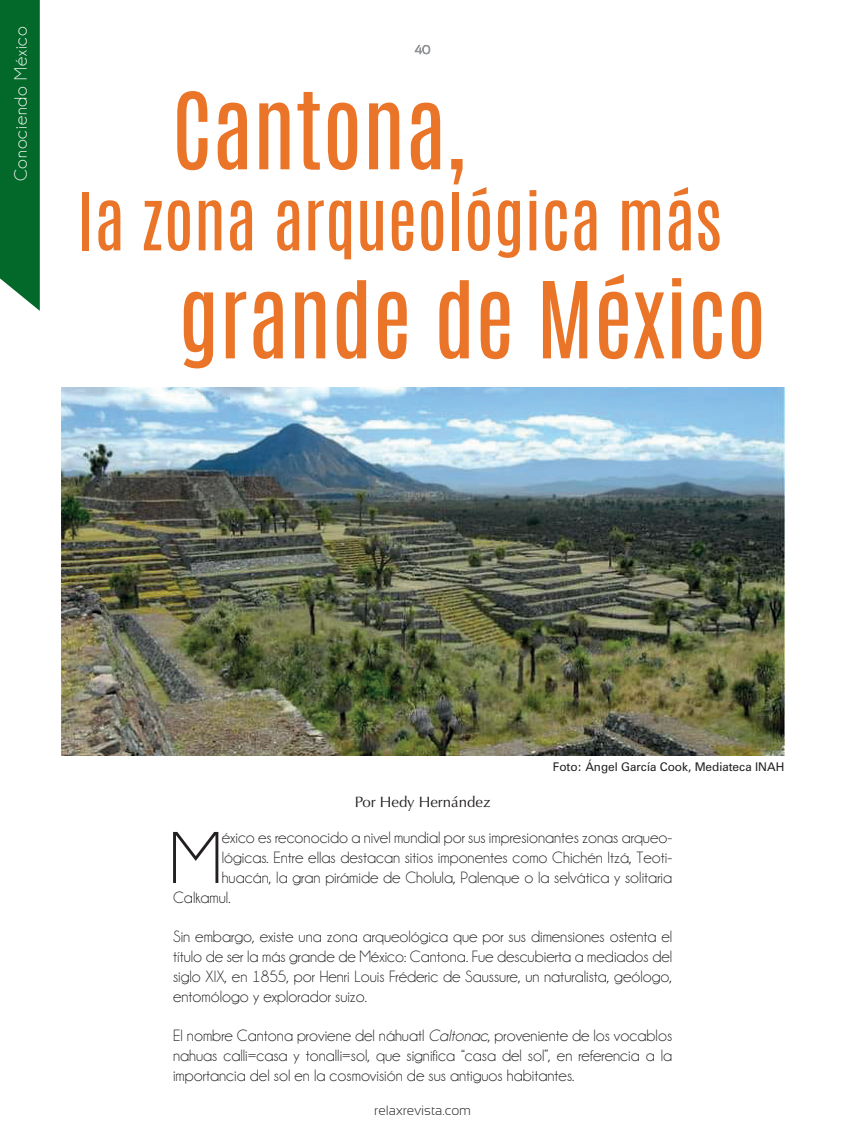
<style>
.page{position:relative;width:847px;height:1145px;background:#fff}
.page>*{position:absolute;margin:0;border:0;box-sizing:border-box;transform-origin:0 0}
.t1{font:90px "Antonio";color:#ea7529}
.t2{font:73.8px "Champagne&Limousines";color:#231f20}
.t3{font:67.5px "Antonio";color:#ea7529}
.t4{font:18px "Champagne&Limousines";letter-spacing:.05em;color:#fff}
.t5{font:16.5px/19.8px "Champagne&Limousines";color:#231f20;text-align:justify}
.t6{font:15px "Optima LT Std";color:#231f20}
.t7{font:300 13.5px "Sansation";color:#231f20}
.t8{font:12px "Zurich BT";color:#231f20}
.s1{font-style:italic}
</style>
<div class="page">
<svg style="left:414px;top:45px;width:16px;height:9px"></svg>
<img style="left:61px;top:387px;width:723px;height:368px">
<svg style="left:0;top:0;width:40px;height:311px;background:#117136"></svg>
<p class="t4" style="left:12px;top:181px;width:156px;rotate:-90deg">Conociendo México</p>
<h1 class="t1" style="left:172px;top:65px;width:296px">Cantona,</h1>
<h3 class="t3" style="left:78px;top:172px;width:645px">la zona arqueológica más</h3>
<h1 class="t1" style="left:178px;top:254px;width:589px">grande de México</h1>
<p class="t6" style="left:355px;top:793px;width:137px">Por Hedy Hernández</p>
<p class="t8" style="left:553px;top:759px;width:233px">Foto: Ángel García Cook, Mediateca INAH</p>
<h2 class="t2" style="left:170px;top:821px;width:53px">M</h2>
<p class="t5" style="left:222px;top:828px;width:452px">éxico es reconocido a nivel mundial por sus impresionantes zonas arqueo-</p>
<p class="t5" style="left:222px;top:848px;width:452px">lógicas. Entre ellas destacan sitios imponentes como Chichén Itzá, Teoti-</p>
<p class="t5" style="left:222px;top:867px;width:452px">huacán, la gran pirámide de Cholula, Palenque o la selvática y solitaria</p>
<p class="t5" style="left:173px;top:887px;width:59px">Calkamul.</p>
<p class="t5" style="left:173px;top:927px;width:500px">Sin embargo, existe una zona arqueológica que por sus dimensiones ostenta el título de ser la más grande de México: Cantona. Fue descubierta a mediados del siglo XIX, en 1855, por Henri Louis Fréderic de Saussure, un naturalista, geólogo, entomólogo y explorador suizo.</p>
<p class="t5" style="left:173px;top:1026px;width:500px">El nombre Cantona proviene del náhuatl <span class="s1">Caltonac</span>, proveniente de los vocablos nahuas calli=casa y tonalli=sol, que significa “casa del sol”, en referencia a la importancia del sol en la cosmovisión de sus antiguos habitantes.</p>
<p class="t7" style="left:374px;top:1103px;width:98px">relaxrevista.com</p>
</div>
